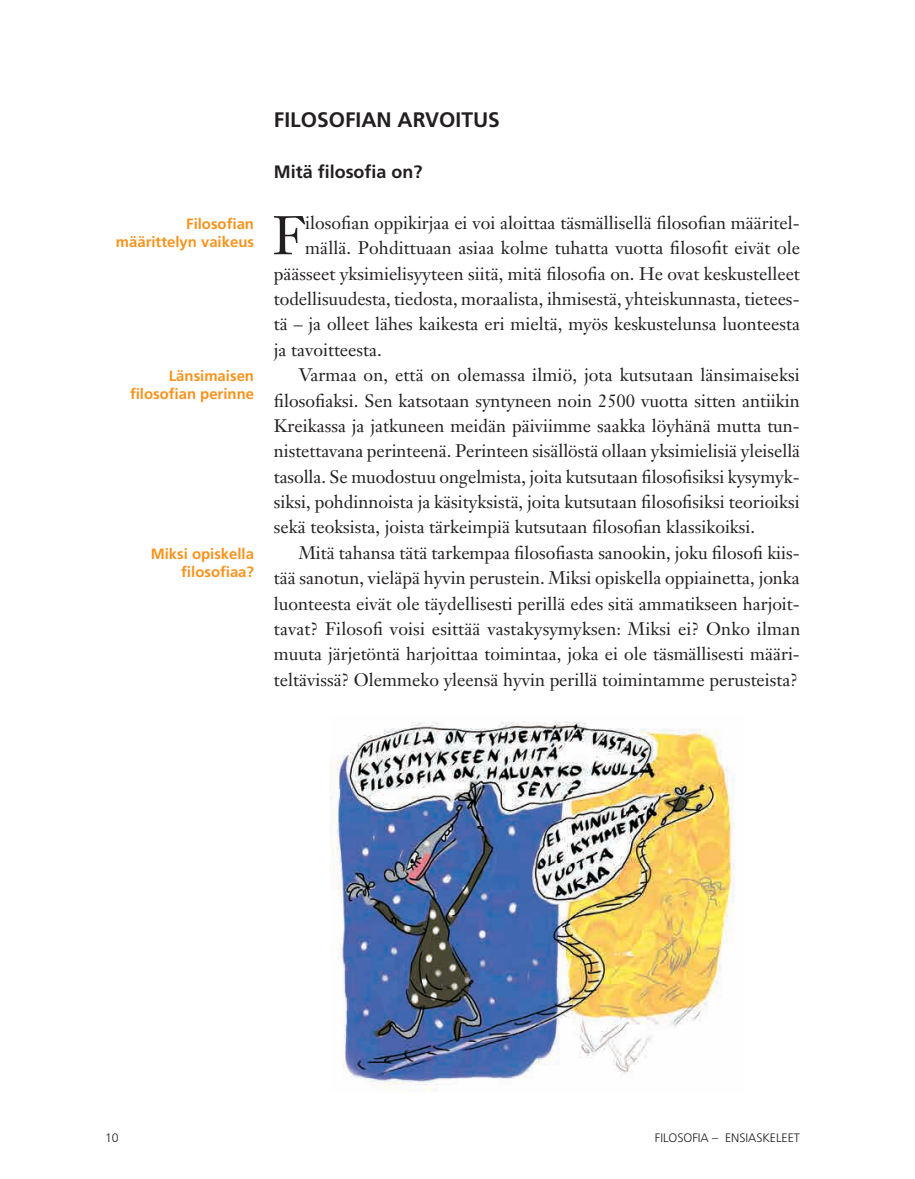
<style>
.page{position:relative;width:915px;height:1179px;background:#fff}
.page>*{position:absolute;margin:0;border:0;box-sizing:border-box;transform-origin:0 0}
.Leipäteksti_anfangi{font:53.55px "Janson Text";color:#231f20}
.Otsikko_1{font:700 21px "Frutiger";color:#231f20}
.Leipäteksti_toka{font:17.85px/25.4px "Janson Text";color:#231f20;text-align:justify}
.Leipäteksti_anfangi-2{font:17.85px "Janson Text";color:#231f20}
.Otsikko_2{font:700 17.85px "Frutiger";color:#231f20}
.Marginaaliotsikko_oi{font:700 14.88px/17.8px "Frutiger";color:#f7931d;text-align:right}
.t1{font:300 12.25px "Frutiger";color:#231f20}
</style>
<div class="page">
<img style="left:331px;top:721px;width:404px;height:371px">
<p class="Marginaaliotsikko_oi" style="left:116px;top:215px;width:140px">Filosofian määrittelyn vaikeus</p>
<p class="Marginaaliotsikko_oi" style="left:130px;top:367px;width:125px">Länsimaisen filosofian perinne</p>
<p class="Marginaaliotsikko_oi" style="left:151px;top:544px;width:105px">Miksi opiskella filosofiaa?</p>
<p class="Otsikko_1" style="left:274px;top:108px;width:228px">FILOSOFIAN ARVOITUS</p>
<p class="Otsikko_2" style="left:274px;top:161px;width:150px">Mitä filosofia on?</p>
<p class="Leipäteksti_anfangi" style="left:272px;top:202px;width:34px">F</p>
<p class="Leipäteksti_anfangi-2" style="left:305px;top:211px;width:496px">ilosofian oppikirjaa ei voi aloittaa täsmällisellä filosofian määritel-</p>
<p class="Leipäteksti_anfangi-2" style="left:305px;top:237px;width:496px">mällä. Pohdittuaan asiaa kolme tuhatta vuotta filosofit eivät ole</p>
<p class="Leipäteksti_anfangi-2" style="left:274px;top:262px;width:527px">päässeet yksimielisyyteen siitä, mitä filosofia on. He ovat keskustelleet</p>
<p class="Leipäteksti_anfangi-2" style="left:274px;top:287px;width:527px">todellisuudesta, tiedosta, moraalista, ihmisestä, yhteiskunnasta, tietees-</p>
<p class="Leipäteksti_anfangi-2" style="left:274px;top:313px;width:527px">tä – ja olleet lähes kaikesta eri mieltä, myös keskustelunsa luonteesta</p>
<p class="Leipäteksti_anfangi-2" style="left:274px;top:338px;width:109px">ja tavoitteesta.</p>
<p class="Leipäteksti_toka" style="left:274px;top:362px;width:528px;text-indent:25px">Varmaa on, että on olemassa ilmiö, jota kutsutaan länsimaiseksi filosofiaksi. Sen katsotaan syntyneen noin 2500 vuotta sitten antiikin Kreikassa ja jatkuneen meidän päiviimme saakka löyhänä mutta tun&shy;nistettavana perinteenä. Perinteen sisällöstä ollaan yksimielisiä yleisellä tasolla. Se muodostuu ongelmista, joita kutsutaan filosofisiksi kysymyk&shy;siksi, pohdinnoista ja käsityksistä, joita kutsutaan filosofisiksi teorioiksi sekä teoksista, joista tärkeimpiä kutsutaan filosofian klassikoiksi.</p>
<p class="Leipäteksti_toka" style="left:274px;top:540px;width:528px;text-indent:25px">Mitä tahansa tätä tarkempaa filosofiasta sanookin, joku filosofi kiis&shy;tää sanotun, vieläpä hyvin perustein. Miksi opiskella oppiainetta, jonka luonteesta eivät ole täydellisesti perillä edes sitä ammatikseen harjoit&shy;tavat? Filosofi voisi esittää vastakysymyksen: Miksi ei? Onko ilman muuta järjetöntä harjoittaa toimintaa, joka ei ole täsmällisesti määri&shy;teltävissä? Olemmeko yleensä hyvin perillä toimintamme perusteista?</p>
<p class="t1" style="left:105px;top:1130px;width:15px">10</p>
<p class="t1" style="left:655px;top:1130px;width:146px">FILOSOFIA – ENSIASKELEET</p>
</div>
